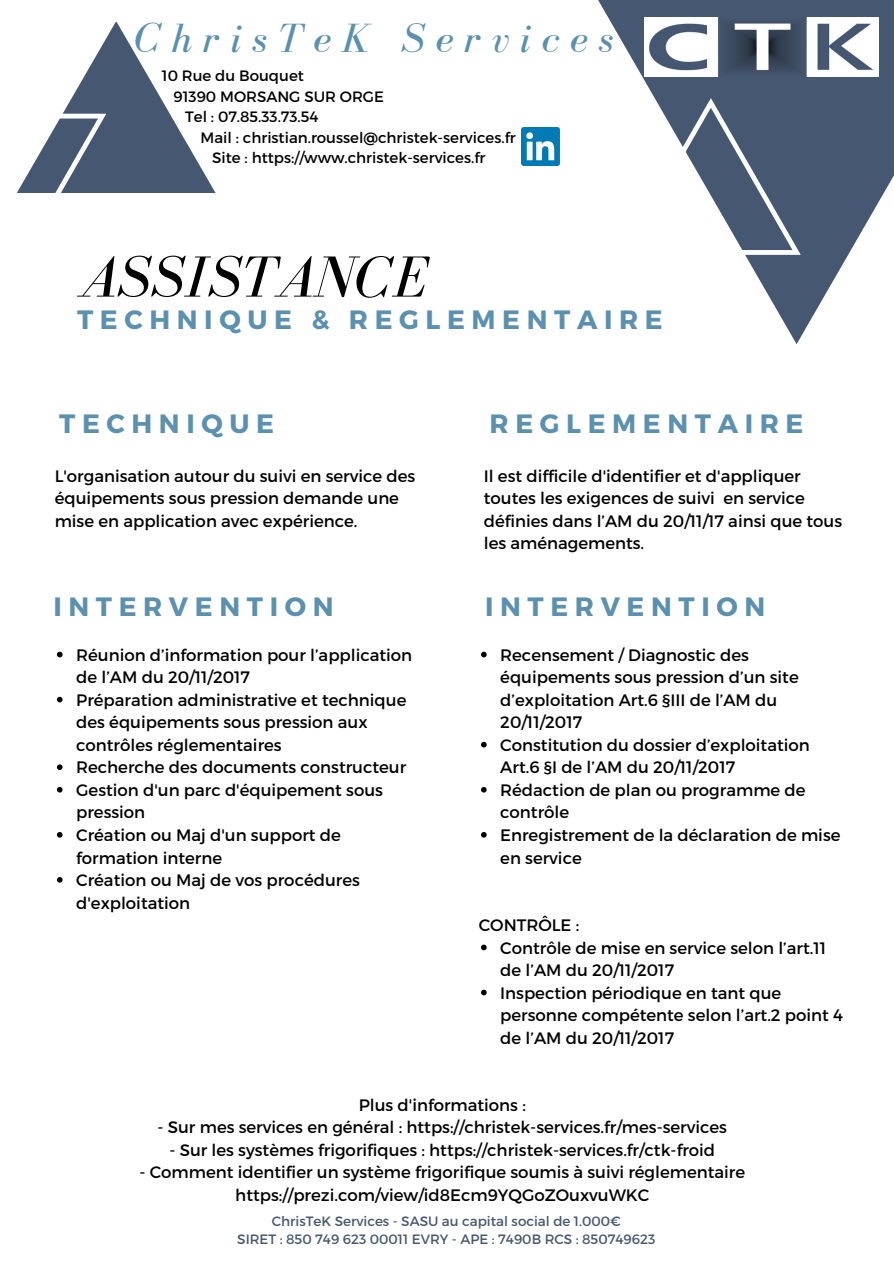
<style>
.page{position:relative;width:894px;height:1264px;background:#fff}
.page>*{position:absolute;margin:0;border:0;box-sizing:border-box;transform-origin:0 0}
.t1{font:italic 59.55px "Bodoni FLF";color:#000}
.t2{font:italic 42px "Bodoni FLF";letter-spacing:.25em;color:#5b91af}
.t3{font:700 26.55px "Montserrat";letter-spacing:.25em;color:#5b91af}
.t4{font:16.5px/22.5px "Montserrat";color:#000}
.t5{font:15px "Montserrat";color:#000}
.t6{font:13.5px "Montserrat";color:#465871}
</style>
<div class="page">
<svg style="left:598px;top:0;width:295px;height:343px"></svg>
<svg style="left:57px;top:651px;width:6px;height:6px"></svg>
<svg style="left:57px;top:696px;width:6px;height:6px"></svg>
<svg style="left:57px;top:764px;width:6px;height:6px"></svg>
<svg style="left:57px;top:787px;width:6px;height:5px"></svg>
<svg style="left:57px;top:832px;width:6px;height:5px"></svg>
<svg style="left:57px;top:877px;width:6px;height:5px"></svg>
<svg style="left:481px;top:651px;width:5px;height:6px"></svg>
<svg style="left:481px;top:742px;width:5px;height:5px"></svg>
<svg style="left:481px;top:787px;width:5px;height:5px"></svg>
<svg style="left:481px;top:832px;width:5px;height:5px"></svg>
<svg style="left:481px;top:944px;width:5px;height:6px"></svg>
<svg style="left:481px;top:989px;width:5px;height:6px"></svg>
<img style="left:644px;top:17px;width:234px;height:60px">
<svg style="left:621px;top:98px;width:179px;height:157px"></svg>
<svg style="left:17px;top:22px;width:199px;height:171px"></svg>
<img style="left:522px;top:127px;width:38px;height:39px">
<p class="t2" style="left:134px;top:15px;width:480px">ChrisTeK Services</p>
<p class="t5" style="left:162px;top:66px;width:143px">10 Rue du Bouquet</p>
<p class="t5" style="left:173px;top:87px;width:212px">91390 MORSANG SUR ORGE</p>
<p class="t5" style="left:185px;top:107px;width:135px">Tel : 07.85.33.73.54</p>
<p class="t5" style="left:200px;top:128px;width:316px">Mail : christian.roussel@christek-services.fr</p>
<p class="t5" style="left:212px;top:148px;width:274px">Site : https://www.christek-services.fr</p>
<p class="t1" style="left:80px;top:245px;width:349px">ASSISTANCE</p>
<p class="t3" style="left:77px;top:302px;width:587px">TECHNIQUE &amp; REGLEMENTAIRE</p>
<p class="t3" style="left:59px;top:406px;width:216px">TECHNIQUE</p>
<p class="t4" style="left:55px;top:464px;width:362px">L'organisation autour du suivi en service des équipements sous pression demande une mise en application avec expérience.</p>
<p class="t3" style="left:53px;top:589px;width:281px">INTERVENTION</p>
<p class="t4" style="left:76px;top:642px;width:337px">Réunion d’information pour l’application de l’AM du 20/11/2017</p>
<p class="t4" style="left:76px;top:688px;width:331px">Préparation administrative et technique des équipements sous pression aux contrôles réglementaires</p>
<p class="t4" style="left:76px;top:755px;width:331px">Recherche des documents constructeur</p>
<p class="t4" style="left:76px;top:778px;width:308px">Gestion d'un parc d'équipement sous pression</p>
<p class="t4" style="left:76px;top:823px;width:266px">Création ou Maj d'un support de formation interne</p>
<p class="t4" style="left:76px;top:868px;width:285px">Création ou Maj de vos procédures d'exploitation</p>
<p class="t3" style="left:489px;top:406px;width:315px">REGLEMENTAIRE</p>
<p class="t4" style="left:483px;top:464px;width:360px">Il est difficile d'identifier et d'appliquer toutes les exigences de suivi en service définies dans l’AM du 20/11/17 ainsi que tous les aménagements.</p>
<p class="t3" style="left:485px;top:589px;width:281px">INTERVENTION</p>
<p class="t4" style="left:500px;top:642px;width:300px">Recensement / Diagnostic des équipements sous pression d’un site d’exploitation Art.6 §III de l’AM du<br>20/11/2017</p>
<p class="t4" style="left:500px;top:733px;width:311px">Constitution du dossier d’exploitation<br>Art.6 §I de l’AM du 20/11/2017</p>
<p class="t4" style="left:500px;top:778px;width:307px">Rédaction de plan ou programme de contrôle</p>
<p class="t4" style="left:500px;top:823px;width:341px">Enregistrement de la déclaration de mise en service</p>
<p class="t4" style="left:478px;top:913px;width:102px">CONTRÔLE :</p>
<p class="t4" style="left:500px;top:935px;width:327px">Contrôle de mise en service selon l’art.11 de l’AM du 20/11/2017</p>
<p class="t4" style="left:500px;top:980px;width:344px">Inspection périodique en tant que personne compétente selon l’art.2 point 4 de l’AM du 20/11/2017</p>
<p class="t4" style="left:358px;top:1092px;width:168px">Plus d'informations :</p>
<p class="t4" style="left:157px;top:1115px;width:571px">- Sur mes services en général : https://christek-services.fr/mes-services</p>
<p class="t4" style="left:169px;top:1137px;width:547px">- Sur les systèmes frigorifiques : https://christek-services.fr/ctk-froid</p>
<p class="t4" style="left:139px;top:1160px;width:607px">- Comment identifier un système frigorifique soumis à suivi réglementaire</p>
<p class="t4" style="left:235px;top:1182px;width:415px">https://prezi.com/view/id8Ecm9YQGoZOuxvuWKC</p>
<p class="t6" style="left:272px;top:1212px;width:350px">ChrisTeK Services - SASU au capital social de 1.000€</p>
<p class="t6" style="left:237px;top:1230px;width:419px">SIRET : 850 749 623 00011 EVRY - APE : 7490B RCS : 850749623</p>
</div>
